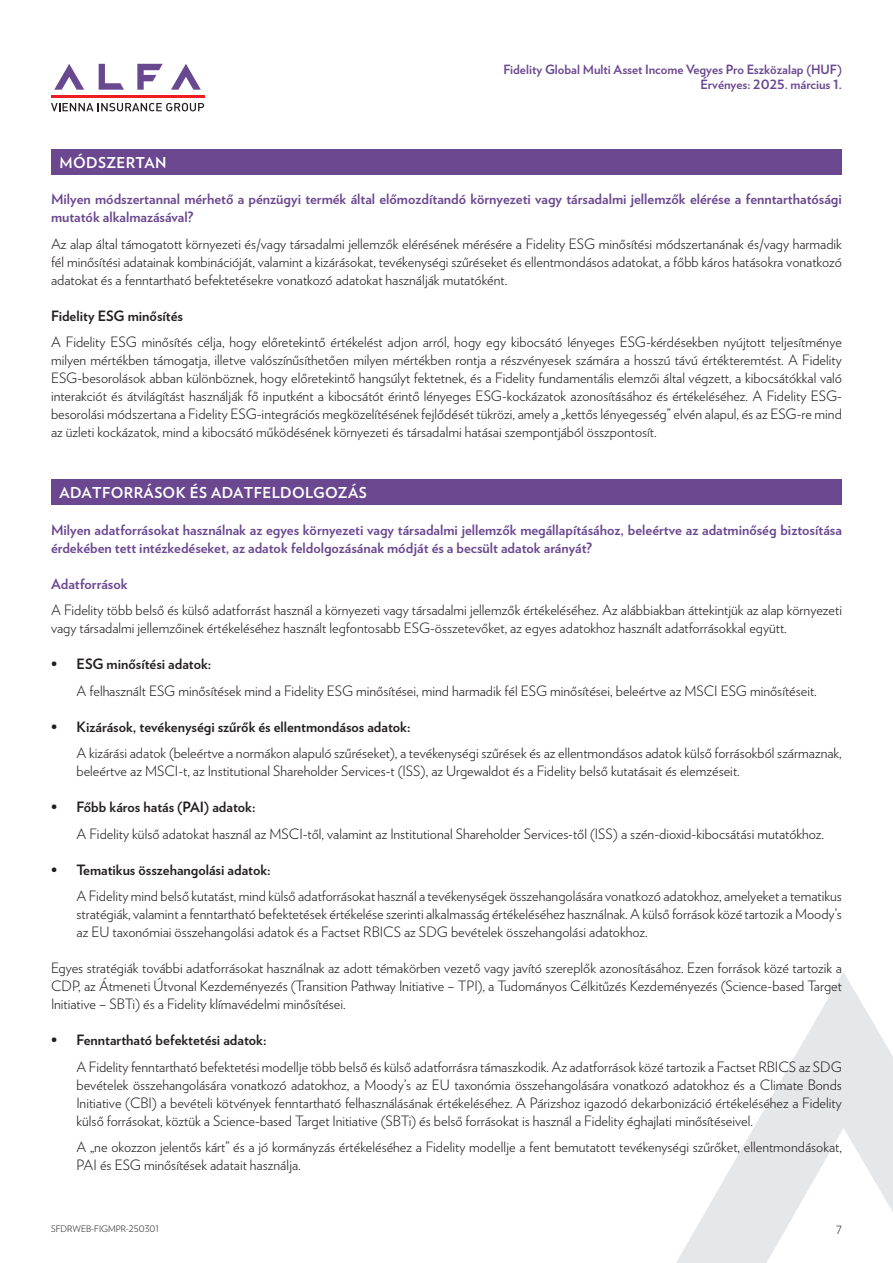
<style>
.page{position:relative;width:893px;height:1263px;background:#fff}
.page>*{position:absolute;margin:0;border:0;box-sizing:border-box;transform-origin:0 0}
.t1{font:700 15px "Verlag";letter-spacing:.025em;color:#fff}
.t2{font:300 14.25px/18px "Verlag";color:#231f20;text-align:justify}
.t3{font:700 14.25px/18px "Verlag";color:#6a478f}
.t4{font:700 14.25px "Verlag";color:#231f20}
.t5{font:700 12.75px/15px "Verlag";color:#6a478f;text-align:right}
.t6{font:300 11.25px "Verlag";color:#231f20}
.t7{font:300 9px "Verlag";color:#231f20}
</style>
<div class="page">
<svg style="left:171px;top:64px;width:30px;height:26px"></svg>
<svg style="left:137px;top:64px;width:26px;height:26px"></svg>
<svg style="left:99px;top:64px;width:25px;height:26px"></svg>
<svg style="left:54px;top:64px;width:30px;height:26px"></svg>
<hr style="left:51px;top:95px;width:153px;height:3px;background:#ee1d23">
<svg style="left:51px;top:103px;width:153px;height:8px"></svg>
<svg style="left:676px;top:972px;width:217px;height:291px"></svg>
<div style="left:51px;top:149px;width:791px;height:25px;background:#6a478f"></div>
<div style="left:51px;top:479px;width:791px;height:26px;background:#6a478f"></div>
<p class="t5" style="left:503px;top:61px;width:340px">Fidelity Global Multi Asset Income Vegyes Pro Eszközalap (HUF)<br>Érvényes: 2025. március 1.</p>
<p class="t1" style="left:60px;top:150px;width:109px">MÓDSZERTAN</p>
<p class="t3" style="left:51px;top:189px;width:792px">Milyen módszertannal mérhető a pénzügyi termék által előmozdítandó környezeti vagy társadalmi jellemzők elérése a fenntarthatósági mutatók alkalmazásával?</p>
<p class="t2" style="left:51px;top:234px;width:792px">Az alap által támogatott környezeti és/vagy társadalmi jellemzők elérésének mérésére a Fidelity ESG minősítési módszertanának és/vagy harmadik fél minősítési adatainak kombinációját, valamint a kizárásokat, tevékenységi szűréseket és ellentmondásos adatokat, a főbb káros hatásokra vonatkozó adatokat és a fenntartható befektetésekre vonatkozó adatokat használják mutatóként.</p>
<p class="t4" style="left:51px;top:304px;width:133px">Fidelity ESG minősítés</p>
<p class="t2" style="left:51px;top:332px;width:792px">A Fidelity ESG minősítés célja, hogy előretekintő értékelést adjon arról, hogy egy kibocsátó lényeges ESG-kérdésekben nyújtott teljesítménye milyen mértékben támogatja, illetve valószínűsíthetően milyen mértékben rontja a részvényesek számára a hosszú távú értékteremtést. A Fidelity ESG-besorolások abban különböznek, hogy előretekintő hangsúlyt fektetnek, és a Fidelity fundamentális elemzői által végzett, a kibocsátókkal való interakciót és átvilágítást használják fő inputként a kibocsátót érintő lényeges ESG-kockázatok azonosításához és értékeléséhez. A Fidelity ESG&shy;besorolási módszertana a Fidelity ESG-integrációs megközelítésének fejlődését tükrözi, amely a „kettős lényegesség” elvén alapul, és az ESG-re mind az üzleti kockázatok, mind a kibocsátó működésének környezeti és társadalmi hatásai szempontjából összpontosít.</p>
<p class="t1" style="left:60px;top:481px;width:309px">ADATFORRÁSOK ÉS ADATFELDOLGOZÁS</p>
<p class="t3" style="left:51px;top:520px;width:792px">Milyen adatforrásokat használnak az egyes környezeti vagy társadalmi jellemzők megállapításához, beleértve az adatminőség biztosítása érdekében tett intézkedéseket, az adatok feldolgozásának módját és a becsült adatok arányát?</p>
<p class="t3" style="left:51px;top:574px;width:78px">Adatforrások</p>
<p class="t2" style="left:51px;top:600px;width:792px">A Fidelity több belső és külső adatforrást használ a környezeti vagy társadalmi jellemzők értékeléséhez. Az alábbiakban áttekintjük az alap környezeti vagy társadalmi jellemzőinek értékeléséhez használt legfontosabb ESG-összetevőket, az egyes adatokhoz használt adatforrásokkal együtt.</p>
<p class="t4" style="left:51px;top:653px;width:162px">• ESG minősítési adatok:</p>
<p class="t2" style="left:77px;top:681px;width:742px">A felhasznált ESG minősítések mind a Fidelity ESG minősítései, mind harmadik fél ESG minősítései, beleértve az MSCI ESG minősítéseit.</p>
<p class="t4" style="left:51px;top:715px;width:361px">• Kizárások, tevékenységi szűrők és ellentmondásos adatok:</p>
<p class="t2" style="left:77px;top:743px;width:767px">A kizárási adatok (beleértve a normákon alapuló szűréseket), a tevékenységi szűrések és az ellentmondásos adatok külső forrásokból származnak, beleértve az MSCI-t, az Institutional Shareholder Services-t (ISS), az Urgewaldot és a Fidelity belső kutatásait és elemzéseit.</p>
<p class="t4" style="left:51px;top:796px;width:206px">• Főbb káros hatás (PAI) adatok:</p>
<p class="t2" style="left:77px;top:824px;width:749px">A Fidelity külső adatokat használ az MSCI-től, valamint az Institutional Shareholder Services-től (ISS) a szén-dioxid-kibocsátási mutatókhoz.</p>
<p class="t4" style="left:51px;top:858px;width:221px">• Tematikus összehangolási adatok:</p>
<p class="t2" style="left:77px;top:886px;width:767px">A Fidelity mind belső kutatást, mind külső adatforrásokat használ a tevékenységek összehangolására vonatkozó adatokhoz, amelyeket a tematikus stratégiák, valamint a fenntartható befektetések értékelése szerinti alkalmasság értékeléséhez használnak. A külső források közé tartozik a Moody’s az EU taxonómiai összehangolási adatok és a Factset RBICS az SDG bevételek összehangolási adatokhoz.</p>
<p class="t2" style="left:51px;top:958px;width:792px">Egyes stratégiák további adatforrásokat használnak az adott témakörben vezető vagy javító szereplők azonosításához. Ezen források közé tartozik a CDP, az Átmeneti Útvonal Kezdeményezés (Transition Pathway Initiative – TPI), a Tudományos Célkitűzés Kezdeményezés (Science-based Target Initiative – SBTi) és a Fidelity klímavédelmi minősítései.</p>
<p class="t4" style="left:51px;top:1029px;width:217px">• Fenntartható befektetési adatok:</p>
<p class="t2" style="left:77px;top:1057px;width:767px">A Fidelity fenntartható befektetési modellje több belső és külső adatforrásra támaszkodik. Az adatforrások közé tartozik a Factset RBICS az SDG bevételek összehangolására vonatkozó adatokhoz, a Moody’s az EU taxonómia összehangolására vonatkozó adatokhoz és a Climate Bonds Initiative (CBI) a bevételi kötvények fenntartható felhasználásának értékeléséhez. A Párizshoz igazodó dekarbonizáció értékeléséhez a Fidelity külső forrásokat, köztük a Science-based Target Initiative (SBTi) és belső forrásokat is használ a Fidelity éghajlati minősítéseivel.</p>
<p class="t2" style="left:77px;top:1137px;width:767px">A „ne okozzon jelentős kárt” és a jó kormányzás értékeléséhez a Fidelity modellje a fent bemutatott tevékenységi szűrőket, ellentmondásokat,<br>PAI és ESG minősítések adatait használja.</p>
<p class="t7" style="left:51px;top:1222px;width:109px">SFDRWEB-FIGMPR-250301</p>
<p class="t6" style="left:836px;top:1221px;width:7px">7</p>
</div>
